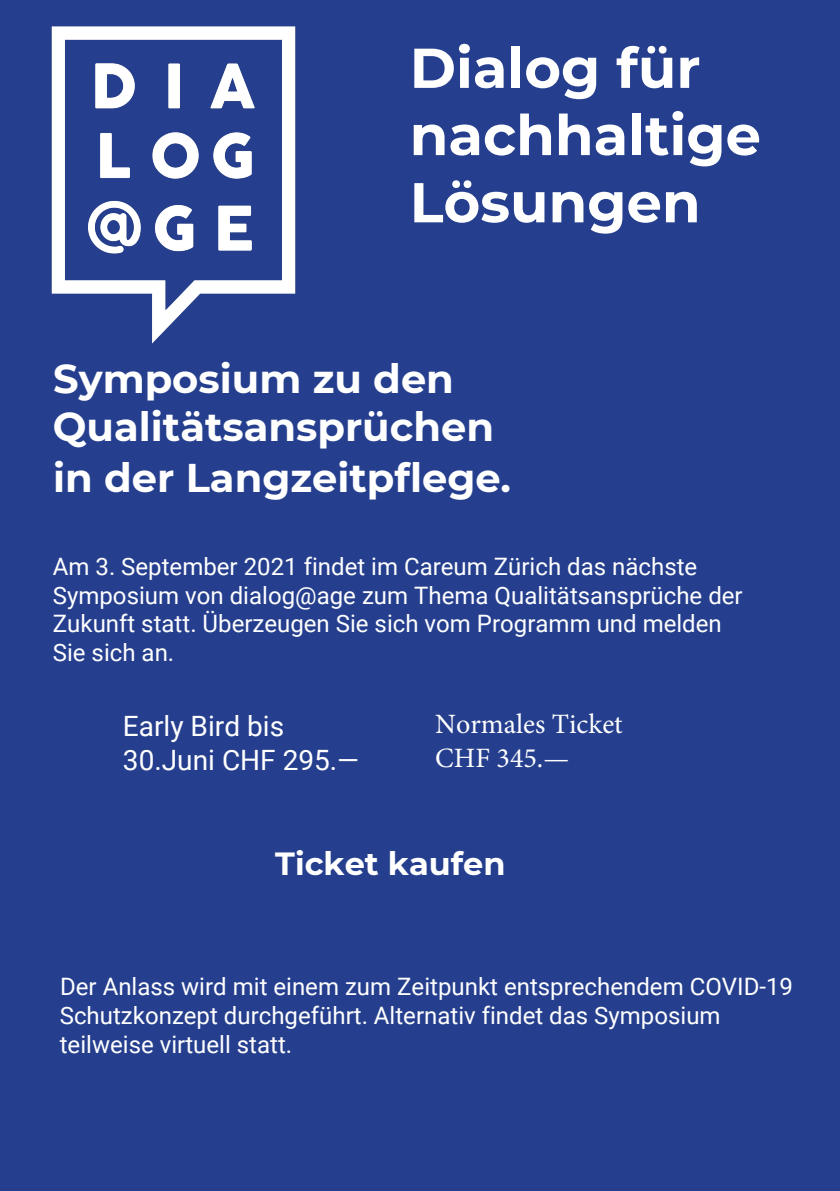
<style>
.page{position:relative;width:840px;height:1191px;background:#fff}
.page>*{position:absolute;margin:0;border:0;box-sizing:border-box;transform-origin:0 0}
.t1{font:700 56px/67.2px "Montserrat";color:#fff}
.t2{font:700 40px/49.4px "Montserrat";color:#fff}
.t3{font:700 32px "Montserrat";color:#fff}
.t4{font:28px/33.6px "Roboto";color:#fff}
.t5{font:28px/33.6px "Minion Pro";color:#fff}
.t6{font:24px/28.8px "Roboto";color:#fff}
</style>
<div class="page">
<div style="left:0;top:0;width:839px;height:1191px;background:#253f8e"></div>
<img style="left:51px;top:26px;width:245px;height:318px">
<h1 class="t1" style="left:409px;top:32px;width:352px">Dialog für nachhaltige<br>Lösungen</h1>
<h2 class="t2" style="left:53px;top:352px;width:459px">Symposium zu den<br>Qualitätsansprüchen in der Langzeitpflege.</h2>
<p class="t6" style="left:53px;top:551px;width:691px">Am 3. September 2021 findet im Careum Zürich das nächste Symposium von dialog@age zum Thema Qualitätsansprüche der Zukunft statt. Überzeugen Sie sich vom Programm und melden Sie sich an.</p>
<p class="t4" style="left:123px;top:708px;width:237px">Early Bird bis<br>30.Juni CHF 295.—</p>
<p class="t5" style="left:435px;top:707px;width:189px">Normales Ticket<br>CHF 345.—</p>
<h3 class="t3" style="left:275px;top:840px;width:232px">Ticket kaufen</h3>
<p class="t6" style="left:60px;top:971px;width:734px">Der Anlass wird mit einem zum Zeitpunkt entsprechendem COVID-19<br>Schutzkonzept durchgeführt. Alternativ findet das Symposium teilweise virtuell statt.</p>
</div>
